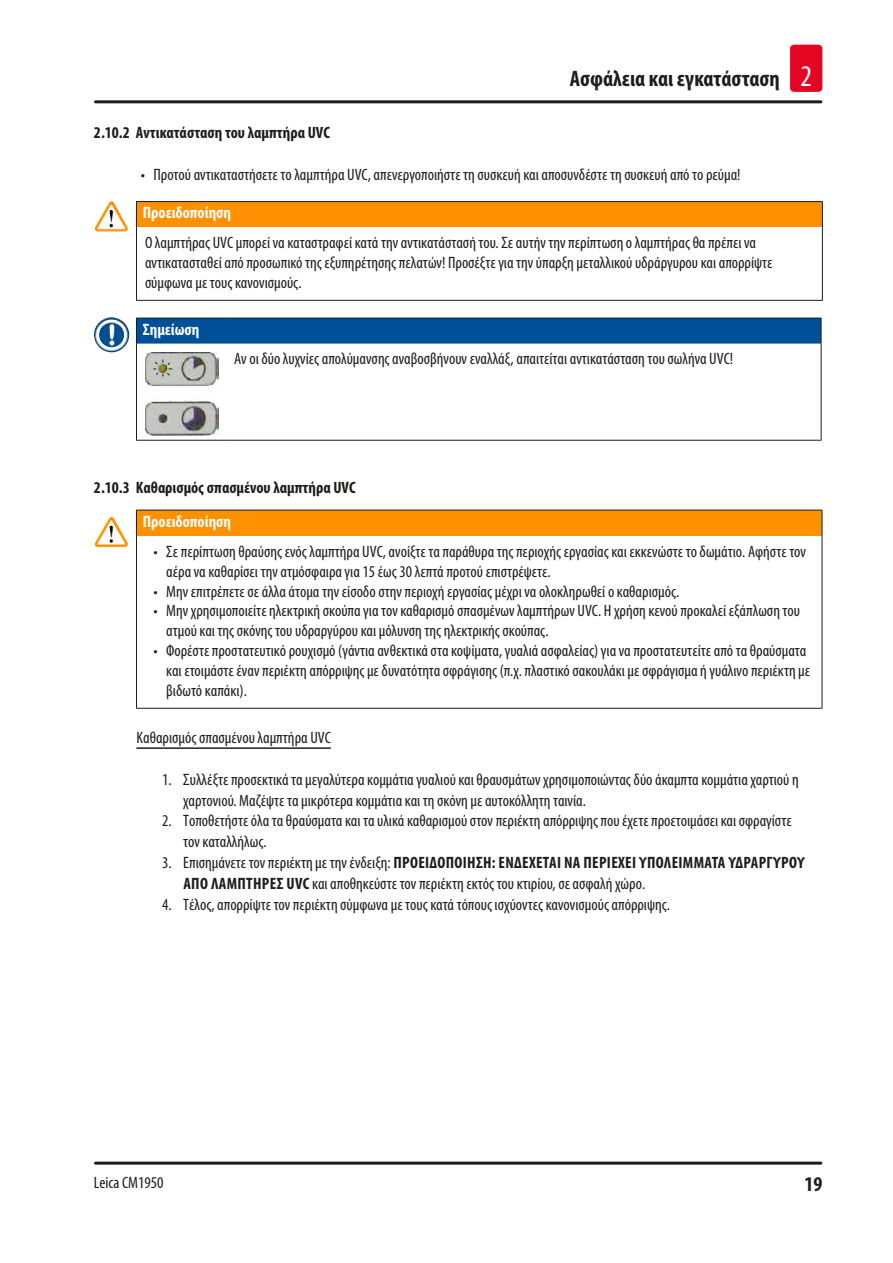
<style>
.page{position:relative;width:893px;height:1263px;background:#fff}
.page>*{position:absolute;margin:0;border:0;box-sizing:border-box;transform-origin:0 0}
.t1{font:700 condensed 22.5px "Myriad Pro";color:#1d1d1b}
.t2{font:700 condensed 21px "Myriad Pro";color:#1d1d1b}
.Source_of_danger{font:condensed 16.5px/19.8px "Myriad Pro";color:#1d1d1b}
.t3{font:700 condensed 16.5px "Myriad Pro";color:#1d1d1b}
.Signalword__no_use_a{font:700 condensed 16.5px "Myriad Pro";color:#fff}
.I_Topic{font:condensed 16.5px "Myriad Pro";color:#1d1d1b}
.s1{font-weight:400;font-size:30px;color:#fff}
.s2{font-weight:700}
</style>
<div class="page">
<hr style="left:95px;top:100px;width:726px;height:3px;background:#1d1d1b">
<hr style="left:95px;top:1161px;width:726px;height:3px;background:#1d1d1b">
<div style="left:790px;top:45px;width:32px;height:47px;background:#e40522;border-radius:4px"></div>
<hr style="left:136px;top:747px;width:195px;height:2px;background:#1d1d1b">
<div style="left:136px;top:202px;width:686px;height:25px;background:#ff9000"></div>
<hr style="left:136px;top:227px;width:1px;height:73px;background:#1d1d1b">
<hr style="left:822px;top:227px;width:1px;height:73px;background:#1d1d1b">
<hr style="left:136px;top:300px;width:687px;height:1px;background:#1d1d1b">
<hr style="left:136px;top:201px;width:687px;height:1px;background:#1d1d1b">
<svg style="left:136px;top:202px;width:1px;height:25px"></svg>
<svg style="left:822px;top:202px;width:1px;height:25px"></svg>
<img style="left:97px;top:201px;width:14px;height:23px">
<div style="left:136px;top:318px;width:685px;height:26px;background:#005099"></div>
<svg style="left:137px;top:344px;width:684px;height:96px"></svg>
<hr style="left:136px;top:440px;width:90px;height:1px;background:#1d1d1b">
<hr style="left:226px;top:440px;width:595px;height:1px;background:#1d1d1b">
<hr style="left:136px;top:318px;width:90px;height:1px;background:#1d1d1b">
<hr style="left:226px;top:318px;width:595px;height:1px;background:#1d1d1b">
<svg style="left:136px;top:318px;width:1px;height:33px"></svg>
<hr style="left:136px;top:351px;width:1px;height:89px;background:#1d1d1b">
<svg style="left:821px;top:318px;width:1px;height:33px"></svg>
<hr style="left:821px;top:351px;width:1px;height:89px;background:#1d1d1b">
<img style="left:94px;top:317px;width:26px;height:35px">
<img style="left:145px;top:352px;width:73px;height:84px">
<svg style="left:153px;top:359px;width:19px;height:18px"></svg>
<div style="left:136px;top:510px;width:686px;height:26px;background:#ff9000"></div>
<svg style="left:136px;top:511px;width:1px;height:25px"></svg>
<hr style="left:136px;top:536px;width:1px;height:172px;background:#1d1d1b">
<hr style="left:822px;top:536px;width:1px;height:172px;background:#1d1d1b">
<hr style="left:136px;top:708px;width:686px;height:1px;background:#1d1d1b">
<hr style="left:136px;top:510px;width:686px;height:1px;background:#1d1d1b">
<svg style="left:822px;top:510px;width:1px;height:26px"></svg>
<img style="left:97px;top:517px;width:14px;height:23px">
<h1 class="t1" style="left:570px;top:65px;width:244px">Ασφάλεια και εγκατάσταση <span class="s1">2</span></h1>
<p class="t3" style="left:94px;top:122px;width:237px">2.10.2 Αντικατάσταση του λαμπτήρα UVC</p>
<p class="Source_of_danger" style="left:141px;top:164px;width:601px">• Προτού αντικαταστήσετε το λαμπτήρα UVC, απενεργοποιήστε τη συσκευή και αποσυνδέστε τη συσκευή από το ρεύμα!</p>
<p class="Signalword__no_use_a" style="left:143px;top:202px;width:90px">Προειδοποίηση</p>
<p class="Source_of_danger" style="left:145px;top:232px;width:629px">Ο λαμπτήρας UVC μπορεί να καταστραφεί κατά την αντικατάστασή του. Σε αυτήν την περίπτωση ο λαμπτήρας θα πρέπει να αντικατασταθεί από προσωπικό της εξυπηρέτησης πελατών! Προσέξτε για την ύπαρξη μεταλλικού υδράργυρου και απορρίψτε σύμφωνα με τους κανονισμούς.</p>
<p class="Signalword__no_use_a" style="left:143px;top:319px;width:58px">Σημείωση</p>
<p class="Source_of_danger" style="left:234px;top:349px;width:500px">Αν οι δύο λυχνίες απολύμανσης αναβοσβήνουν εναλλάξ, απαιτείται αντικατάσταση του σωλήνα UVC!</p>
<p class="t3" style="left:94px;top:477px;width:263px">2.10.3 Καθαρισμός σπασμένου λαμπτήρα UVC</p>
<p class="Signalword__no_use_a" style="left:143px;top:511px;width:90px">Προειδοποίηση</p>
<p class="Source_of_danger" style="left:166px;top:541px;width:641px;text-indent:-13px">• Σε περίπτωση θραύσης ενός λαμπτήρα UVC, ανοίξτε τα παράθυρα της περιοχής εργασίας και εκκενώστε το δωμάτιο. Αφήστε τον αέρα να καθαρίσει την ατμόσφαιρα για 15 έως 30 λεπτά προτού επιστρέψετε.</p>
<p class="Source_of_danger" style="left:153px;top:581px;width:527px">• Μην επιτρέπετε σε άλλα άτομα την είσοδο στην περιοχή εργασίας μέχρι να ολοκληρωθεί ο καθαρισμός.</p>
<p class="Source_of_danger" style="left:166px;top:601px;width:635px;text-indent:-13px">• Μην χρησιμοποιείτε ηλεκτρική σκούπα για τον καθαρισμό σπασμένων λαμπτήρων UVC. Η χρήση κενού προκαλεί εξάπλωση του ατμού και της σκόνης του υδραργύρου και μόλυνση της ηλεκτρικής σκούπας.</p>
<p class="Source_of_danger" style="left:166px;top:640px;width:645px;text-indent:-13px">• Φορέστε προστατευτικό ρουχισμό (γάντια ανθεκτικά στα κοψίματα, γυαλιά ασφαλείας) για να προστατευτείτε από τα θραύσματα και ετοιμάστε έναν περιέκτη απόρριψης με δυνατότητα σφράγισης (π.χ. πλαστικό σακουλάκι με σφράγισμα ή γυάλινο περιέκτη με βιδωτό καπάκι).</p>
<p class="I_Topic" style="left:136px;top:727px;width:196px">Καθαρισμός σπασμένου λαμπτήρα UVC</p>
<p class="Source_of_danger" style="left:183px;top:768px;width:617px;line-height:20.9px;text-indent:-21px">1. Συλλέξτε προσεκτικά τα μεγαλύτερα κομμάτια γυαλιού και θραυσμάτων χρησιμοποιώντας δύο άκαμπτα κομμάτια χαρτιού η χαρτονιού. Μαζέψτε τα μικρότερα κομμάτια και τη σκόνη με αυτοκόλλητη ταινία.</p>
<p class="Source_of_danger" style="left:183px;top:810px;width:610px;line-height:20.9px;text-indent:-21px">2. Τοποθετήστε όλα τα θραύσματα και τα υλικά καθαρισμού στον περιέκτη απόρριψης που έχετε προετοιμάσει και σφραγίστε τον καταλλήλως.</p>
<p class="Source_of_danger" style="left:183px;top:852px;width:623px;line-height:20.9px;text-indent:-21px">3. Επισημάνετε τον περιέκτη με την ένδειξη: <span class="s2">ΠΡΟΕΙΔΟΠΟΊΗΣΗ: ΕΝΔΈΧΕΤΑΙ ΝΑ ΠΕΡΙΈΧΕΙ ΥΠΟΛΕΊΜΜΑΤΑ ΥΔΡΑΡΓΎΡΟΥ<br>ΑΠΌ ΛΑΜΠΤΉΡΕΣ UVC</span> και αποθηκεύστε τον περιέκτη εκτός του κτιρίου, σε ασφαλή χώρο.</p>
<p class="Source_of_danger" style="left:162px;top:894px;width:509px">4. Τέλος, απορρίψτε τον περιέκτη σύμφωνα με τους κατά τόπους ισχύοντες κανονισμούς απόρριψης.</p>
<p class="Source_of_danger" style="left:94px;top:1172px;width:71px">Leica CM1950</p>
<p class="t2" style="left:804px;top:1171px;width:19px">19</p>
</div>
